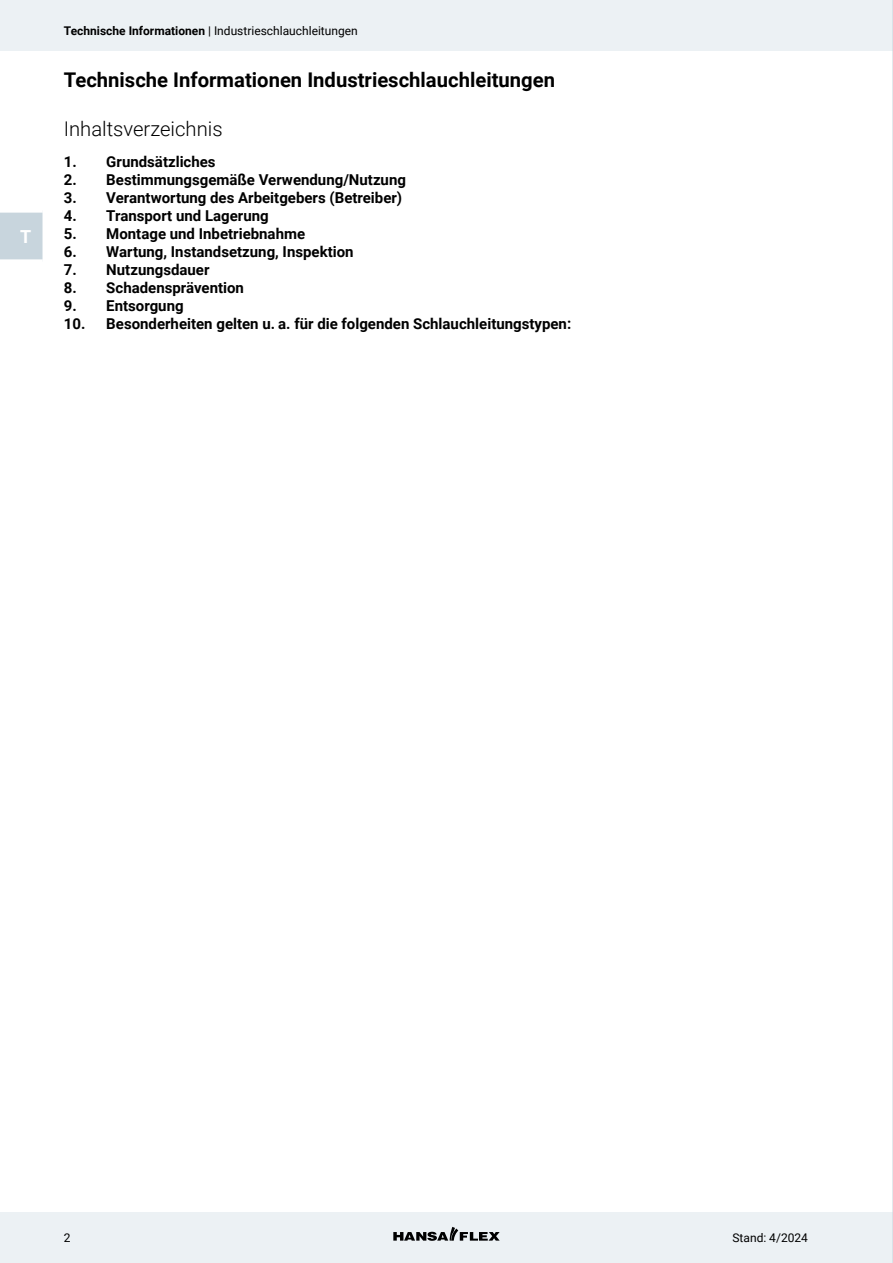
<style>
.page{position:relative;width:893px;height:1263px;background:#fff}
.page>*{position:absolute;margin:0;border:0;box-sizing:border-box;transform-origin:0 0}
.t1{font:700 20.25px "Roboto";color:#000}
.t2{font:300 20.25px "Roboto";color:#000}
.t3{font:700 18px "Roboto";color:#fff}
.t4{font:700 15px "Roboto";color:#000}
.t5{font:12px "Roboto";color:#000}
.s1{font-weight:700}
</style>
<div class="page">
<div style="left:0;top:0;width:893px;height:51px;background:#ecf1f4"></div>
<div style="left:0;top:1212px;width:893px;height:51px;background:#ecf1f4"></div>
<svg style="left:393px;top:1227px;width:107px;height:14px"></svg>
<div style="left:0;top:212px;width:43px;height:47px;background:#c8d5dd"></div>
<hr style="left:892px;top:0;width:1px;height:1263px;background:#c8d5dd">
<p class="t3" style="left:20px;top:224px;width:13px">T</p>
<p class="t5" style="left:64px;top:22px;width:296px"><span class="s1">Technische Informationen</span> | Industrieschlauchleitungen</p>
<h1 class="t1" style="left:64px;top:66px;width:493px">Technische Informationen Industrieschlauchleitungen</h1>
<h1 class="t2" style="left:64px;top:115px;width:160px">Inhaltsverzeichnis</h1>
<p class="t4" style="left:64px;top:151px;width:153px">1. Grundsätzliches</p>
<p class="t4" style="left:64px;top:169px;width:344px">2. Bestimmungsgemäße Verwendung/Nutzung</p>
<p class="t4" style="left:64px;top:187px;width:340px">3. Verantwortung des Arbeitgebers (Betreiber)</p>
<p class="t4" style="left:64px;top:205px;width:206px">4. Transport und Lagerung</p>
<p class="t4" style="left:64px;top:223px;width:243px">5. Montage und Inbetriebnahme</p>
<p class="t4" style="left:64px;top:241px;width:291px">6. Wartung, Instandsetzung, Inspektion</p>
<p class="t4" style="left:64px;top:259px;width:147px">7. Nutzungsdauer</p>
<p class="t4" style="left:64px;top:277px;width:182px">8. Schadensprävention</p>
<p class="t4" style="left:64px;top:295px;width:121px">9. Entsorgung</p>
<p class="t4" style="left:64px;top:313px;width:509px">10. Besonderheiten gelten u. a. für die folgenden Schlauchleitungstypen:</p>
<p class="t5" style="left:64px;top:1229px;width:8px">2</p>
<p class="t5" style="left:732px;top:1229px;width:77px">Stand: 4/2024</p>
</div>
